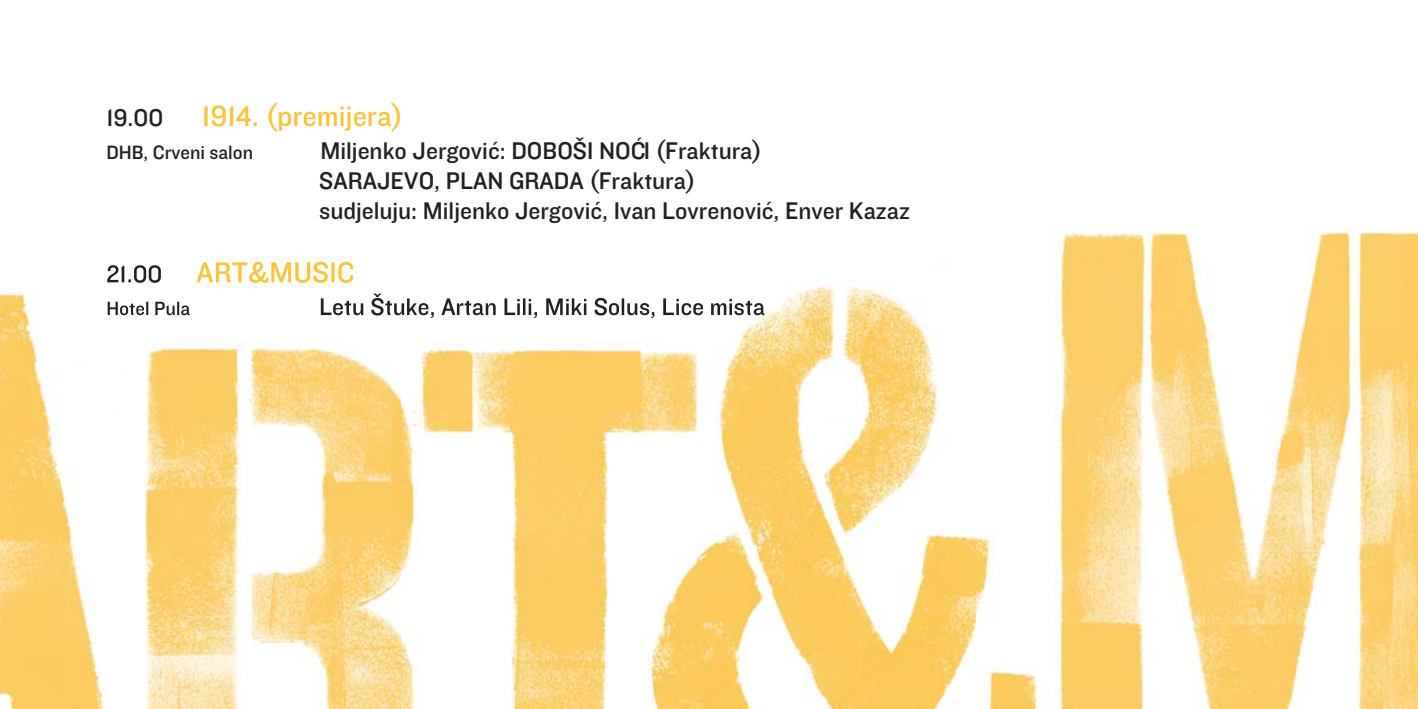
<style>
.page{position:relative;width:1418px;height:709px;background:#fff}
.page>*{position:absolute;margin:0;border:0;box-sizing:border-box;transform-origin:0 0}
.t1{font:500 30px "Knock 31 ps";color:#f9c33d}
.t2{font:500 25px/30px "Knock 31 ps";color:#231f20}
.t3{font:500 20px "Knock 31 ps";color:#231f20}
</style>
<div class="page">
<img style="left:132px;top:261px;width:507px;height:448px">
<img style="left:132px;top:265px;width:29px;height:18px">
<img style="left:197px;top:262px;width:156px;height:21px">
<img style="left:132px;top:302px;width:58px;height:13px">
<img style="left:321px;top:293px;width:80px;height:23px">
<img style="left:0;top:265px;width:132px;height:444px">
<img style="left:401px;top:261px;width:52px;height:448px">
<img style="left:401px;top:296px;width:33px;height:20px">
<img style="left:639px;top:285px;width:337px;height:424px">
<img style="left:976px;top:230px;width:441px;height:479px">
<p class="t2" style="left:106px;top:105px;width:58px">19.00</p>
<p class="t1" style="left:202px;top:106px;width:203px">1914. (premijera)</p>
<p class="t3" style="left:106px;top:146px;width:148px">DHB, Crveni salon</p>
<p class="t2" style="left:319px;top:138px;width:592px">Miljenko Jergović: DOBOŠI NOĆI (Fraktura)<br>SARAJEVO, PLAN GRADA (Fraktura)<br>sudjeluju: Miljenko Jergović, Ivan Lovrenović, Enver Kazaz</p>
</div>
